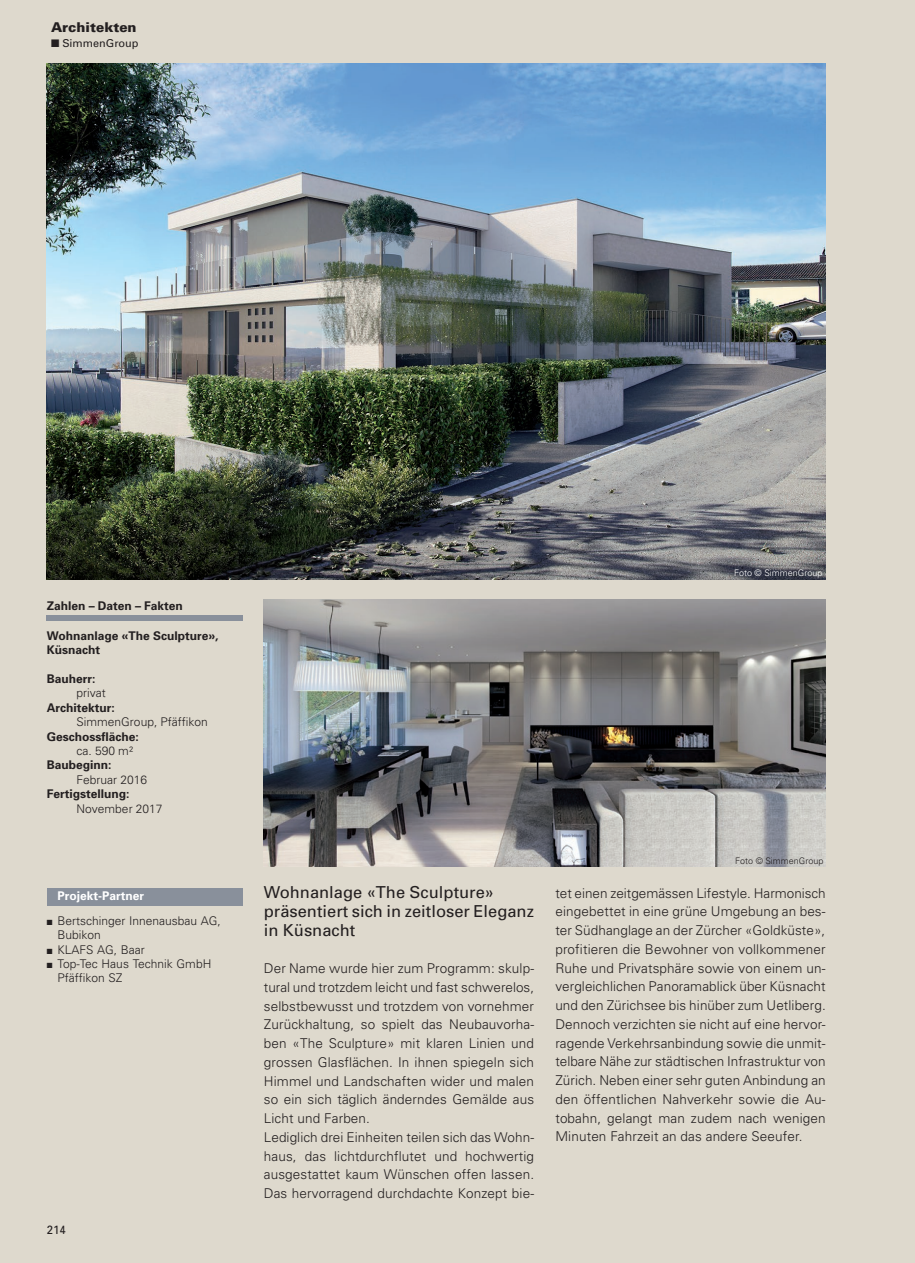
<style>
.page{position:relative;width:915px;height:1263px;background:#fff}
.page>*{position:absolute;margin:0;border:0;box-sizing:border-box;transform-origin:0 0}
.t1{font:16.5px/18.8px "Univers";color:#231f20}
.t2{font:300 13.5px/18.8px "Univers";letter-spacing:.01em;color:#231f20}
.t3{font:900 13.5px "Univers";color:#231f20}
.t4{font:300 12px/14.4px "Univers";color:#231f20}
.t5{font:700 12px/14.4px "Univers";color:#231f20}
.t6{font:700 12px "Univers";color:#fff}
.t7{font:12px "Univers";color:#231f20}
.t8{font:10.8px "Univers";color:#231f20}
.t9{font:300 9px "Univers";color:#fff}
.t10{font:300 9px "Univers";color:#231f20}
</style>
<div class="page">
<div style="left:0;top:0;width:914px;height:1263px;background:#ded9cd"></div>
<hr style="left:914px;top:0;width:1px;height:1263px;background:#ded9cd">
<div style="left:47px;top:888px;width:195px;height:17px;background:#89909b"></div>
<img style="left:47px;top:64px;width:778px;height:516px">
<img style="left:264px;top:600px;width:561px;height:267px">
<div style="left:47px;top:615px;width:196px;height:5px;background:#89909b"></div>
<p class="t3" style="left:51px;top:19px;width:87px">Architekten</p>
<p class="t8" style="left:51px;top:36px;width:89px">■ SimmenGroup</p>
<p class="t5" style="left:47px;top:598px;width:138px">Zahlen – Daten – Fakten</p>
<p class="t5" style="left:47px;top:628px;width:173px">Wohnanlage «The Sculpture»,<br>Küsnacht</p>
<p class="t5" style="left:47px;top:671px;width:50px">Bauherr:</p>
<p class="t4" style="left:77px;top:685px;width:31px">privat</p>
<p class="t5" style="left:47px;top:700px;width:70px">Architektur:</p>
<p class="t4" style="left:77px;top:714px;width:133px">SimmenGroup, Pfäffikon</p>
<p class="t5" style="left:47px;top:729px;width:94px">Geschossfläche:</p>
<p class="t4" style="left:77px;top:743px;width:58px">ca. 590 m²</p>
<p class="t5" style="left:47px;top:757px;width:66px">Baubeginn:</p>
<p class="t4" style="left:77px;top:772px;width:72px">Februar 2016</p>
<p class="t5" style="left:47px;top:786px;width:84px">Fertigstellung:</p>
<p class="t4" style="left:77px;top:801px;width:87px">November 2017</p>
<p class="t9" style="left:733px;top:567px;width:90px">Foto © SimmenGroup</p>
<p class="t10" style="left:735px;top:855px;width:90px">Foto © SimmenGroup</p>
<p class="t1" style="left:264px;top:883px;width:271px">Wohnanlage «The Sculpture» präsentiert sich in zeitloser Eleganz in Küsnacht</p>
<p class="t2" style="left:264px;top:959px;width:272px">Der Name wurde hier zum Programm: skulp&shy;tural und trotzdem leicht und fast schwerelos, selbstbewusst und trotzdem von vornehmer Zurückhaltung, so spielt das Neubauvorha&shy;ben «The Sculpture» mit klaren Linien und grossen Glasflächen. In ihnen spiegeln sich Himmel und Landschaften wider und malen so ein sich täglich änderndes Gemälde aus Licht und Farben.<br>Lediglich drei Einheiten teilen sich das Wohn&shy;haus, das lichtdurchflutet und hochwertig ausgestattet kaum Wünschen offen lassen.<br>Das hervorragend durchdachte Konzept bie-</p>
<p class="t6" style="left:57px;top:888px;width:88px">Projekt-Partner</p>
<p class="t2" style="left:555px;top:883px;width:272px;text-align:justify">tet einen zeitgemässen Lifestyle. Harmonisch eingebettet in eine grüne Umgebung an bes&shy;ter Südhanglage an der Zürcher «Goldküste», profitieren die Bewohner von vollkommener Ruhe und Privatsphäre sowie von einem un&shy;vergleichlichen Panoramablick über Küsnacht und den Zürichsee bis hinüber zum Uetliberg.<br>Dennoch verzichten sie nicht auf eine hervor&shy;ragende Verkehrsanbindung sowie die unmit&shy;telbare Nähe zur städtischen Infrastruktur von Zürich. Neben einer sehr guten Anbindung an den öffentlichen Nahverkehr sowie die Au&shy;tobahn, gelangt man zudem nach wenigen Minuten Fahrzeit an das andere Seeufer.</p>
<p class="t4" style="left:57px;top:913px;width:165px;text-indent:-11px">■ Bertschinger Innenausbau AG,<br>Bubikon</p>
<p class="t4" style="left:47px;top:942px;width:99px">■ KLAFS AG, Baar</p>
<p class="t4" style="left:57px;top:956px;width:155px;text-indent:-11px">■ Top-Tec Haus Technik GmbH<br>Pfäffikon SZ</p>
<p class="t7" style="left:47px;top:1223px;width:22px">214</p>
</div>
